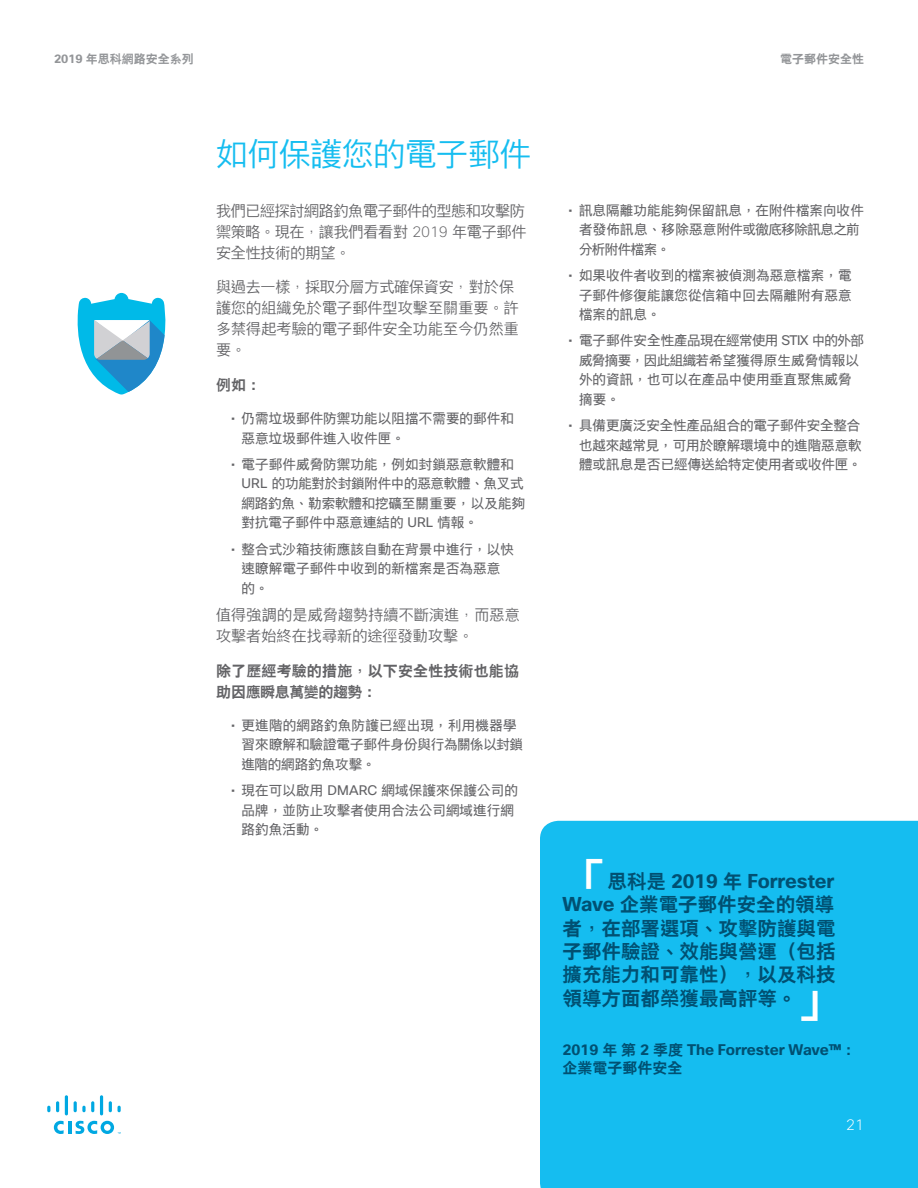
<style>
.page{position:relative;width:918px;height:1188px;background:#fff}
.page>*{position:absolute;margin:0;border:0;box-sizing:border-box;transform-origin:0 0}
.Quote_copy{font:45px "Cisco Sans CHT Bold";color:#fff}
.t1{font:31.5px "Cisco Sans CHT Light";color:#15bdf0}
.Quote_copy-2{font:19.5px/23.4px "Cisco Sans CHT Bold";color:#015072;text-align:justify}
.Body{font:15px/21px "Cisco Sans CHT Light";letter-spacing:.01em;color:#636366}
.Quote_attrib{font:700 15px/18px "Cisco Sans";color:#015072}
.Body-2{font:15px/21px "Cisco Sans CHT Bold";letter-spacing:.01em;color:#636366}
.Page_number{font:200 15px "Cisco Sans";color:#fff}
.t2{font:13.5px/19.5px "Cisco Sans CHT";letter-spacing:.01em;color:#636366}
.t3{font:12px "Cisco Sans CHT Bold";color:#939598}
.s1{font-family:"Cisco Sans";font-weight:700}
.s2{font-family:"Cisco Sans";font-weight:200}
.s3{font-family:"Cisco Sans"}
.s4{font-family:"Cisco Sans CHT Bold";font-weight:400}
</style>
<div class="page">
<svg style="left:47px;top:1106px;width:3px;height:6px"></svg>
<svg style="left:56px;top:1101px;width:3px;height:11px"></svg>
<hr style="left:65px;top:1095px;width:3px;height:20px;background:#00a8e2;border-radius:2px">
<svg style="left:74px;top:1101px;width:20px;height:11px"></svg>
<hr style="left:100px;top:1095px;width:3px;height:20px;background:#00a8e2;border-radius:2px">
<svg style="left:109px;top:1101px;width:3px;height:11px"></svg>
<svg style="left:118px;top:1106px;width:3px;height:6px"></svg>
<svg style="left:54px;top:1121px;width:67px;height:13px"></svg>
<svg style="left:77px;top:293px;width:89px;height:102px"></svg>
<div style="left:540px;top:821px;width:378px;height:367px;background:#15bdf0"></div>
<p class="t3" style="left:54px;top:50px;width:141px"><span class="s1">2019</span> 年思科網路安全系列</p>
<p class="t3" style="left:780px;top:50px;width:85px">電子郵件安全性</p>
<p class="t1" style="left:216px;top:134px;width:316px">如何保護您的電子郵件</p>
<p class="Body" style="left:216px;top:200px;width:312px;text-align:justify">我們已經探討網路釣魚電子郵件的型態和攻擊防禦策略。現在，讓我們看看對 <span class="s2">2019</span> 年電子郵件安全性技術的期望。</p>
<p class="Body" style="left:216px;top:277px;width:304px">與過去一樣，採取分層方式確保資安，對於保護您的組織免於電子郵件型攻擊至關重要。許多禁得起考驗的電子郵件安全功能至今仍然重要。</p>
<p class="Body-2" style="left:216px;top:375px;width:47px">例如：</p>
<p class="t2" style="left:242px;top:409px;width:274px;text-indent:-10px"><span class="s3">•</span> 仍需垃圾郵件防禦功能以阻擋不需要的郵件和惡意垃圾郵件進入收件匣。</p>
<p class="t2" style="left:242px;top:455px;width:285px;text-indent:-10px"><span class="s3">•</span> 電子郵件威脅防禦功能，例如封鎖惡意軟體和<br><span class="s3">URL</span> 的功能對於封鎖附件中的惡意軟體、魚叉式網路釣魚、勒索軟體和挖礦至關重要，以及能夠對抗電子郵件中惡意連結的 <span class="s3">URL</span> 情報。</p>
<p class="t2" style="left:242px;top:540px;width:274px;text-indent:-10px"><span class="s3">•</span> 整合式沙箱技術應該自動在背景中進行，以快速瞭解電子郵件中收到的新檔案是否為惡意的。</p>
<p class="Body" style="left:216px;top:604px;width:305px">值得強調的是威脅趨勢持續不斷演進，而惡意攻擊者始終在找尋新的途徑發動攻擊。</p>
<p class="Body-2" style="left:216px;top:660px;width:305px">除了歷經考驗的措施，以下安全性技術也能協助因應瞬息萬變的趨勢：</p>
<p class="t2" style="left:242px;top:716px;width:283px;text-indent:-10px"><span class="s3">•</span> 更進階的網路釣魚防護已經出現，利用機器學習來瞭解和驗證電子郵件身份與行為關係以封鎖進階的網路釣魚攻擊。</p>
<p class="t2" style="left:242px;top:781px;width:278px;text-indent:-10px"><span class="s3">•</span> 現在可以啟用 <span class="s3">DMARC</span> 網域保護來保護公司的品牌，並防止攻擊者使用合法公司網域進行網路釣魚活動。</p>
<p class="t2" style="left:579px;top:201px;width:286px;text-indent:-10px"><span class="s3">•</span> 訊息隔離功能能夠保留訊息，在附件檔案向收件者發佈訊息、移除惡意附件或徹底移除訊息之前分析附件檔案。</p>
<p class="t2" style="left:579px;top:266px;width:274px;text-align:justify;text-indent:-10px"><span class="s3">•</span> 如果收件者收到的檔案被偵測為惡意檔案，電子郵件修復能讓您從信箱中回去隔離附有惡意檔案的訊息。</p>
<p class="t2" style="left:579px;top:331px;width:287px;text-indent:-10px"><span class="s3">•</span> 電子郵件安全性產品現在經常使用 <span class="s3">STIX</span> 中的外部威脅摘要，因此組織若希望獲得原生威脅情報以外的資訊，也可以在產品中使用垂直聚焦威脅摘要。</p>
<p class="t2" style="left:579px;top:416px;width:284px;text-align:justify;text-indent:-10px"><span class="s3">•</span> 具備更廣泛安全性產品組合的電子郵件安全整合也越來越常見，可用於瞭解環境中的進階惡意軟體或訊息是否已經傳送給特定使用者或收件匣。</p>
<p class="Quote_copy" style="left:562px;top:848px;width:46px">「</p>
<p class="Quote_copy-2" style="left:562px;top:870px;width:275px;text-indent:45px">思科是 <span class="s1">2019</span> 年 <span class="s1">Forrester Wave</span> 企業電子郵件安全的領導者，在部署選項、攻擊防護與電子郵件驗證、效能與營運（包括擴充能力和可靠性），以及科技領導方面都榮獲最高評等。</p>
<p class="Quote_copy" style="left:797px;top:968px;width:46px">」</p>
<p class="Quote_attrib" style="left:562px;top:1041px;width:295px">2019 <span class="s4">年第</span> 2 <span class="s4">季度</span> The Forrester Wave™<span class="s4">：企業電子郵件安全</span></p>
<p class="Page_number" style="left:846px;top:1115px;width:19px">21</p>
</div>
